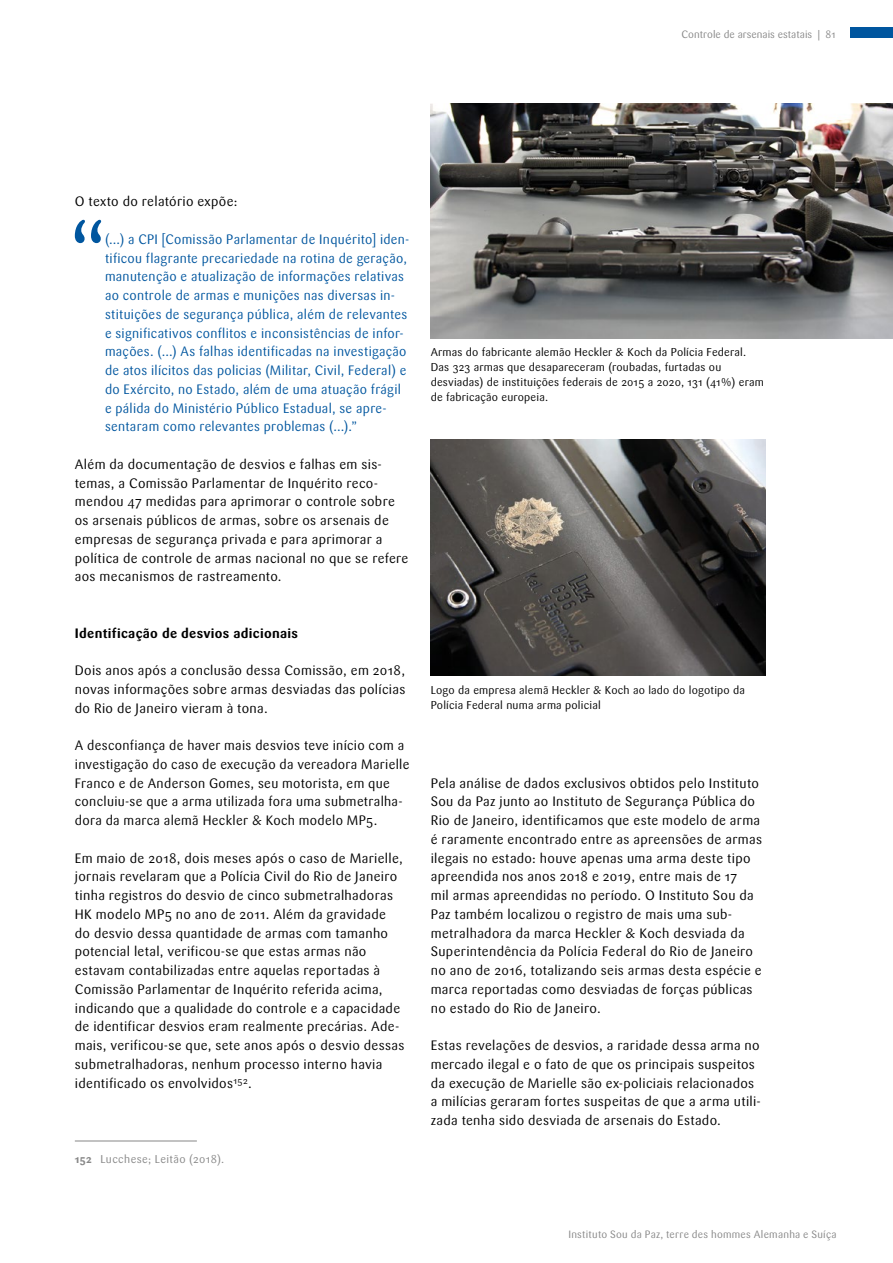
<style>
.page{position:relative;width:893px;height:1263px;background:#fff}
.page>*{position:absolute;margin:0;border:0;box-sizing:border-box;transform-origin:0 0}
._03_zitat{font:93.15px "Sari OT";color:#00569f}
._03_copytext{font:13.5px/18.8px "Sari OT";letter-spacing:.025em;color:#000}
._03_zitat-2{font:13.5px/18.8px "Sari OT";letter-spacing:.025em;color:#00569f}
._01_head_04{font:700 13.5px "Sari OT";letter-spacing:.025em;color:#000}
._03_BU{font:11.25px/15px "Sari OT";letter-spacing:.015em;color:#000}
.Fußnote_dreistellig{font:11.25px "Sari OT";letter-spacing:.035em;color:#878787}
.t1{font:10.5px "Sari OT";letter-spacing:.02em;color:#878787}
.t2{font:10.5px "Sari OT";color:#878787}
.s1{font-weight:700}
</style>
<div class="page">
<div style="left:850px;top:27px;width:43px;height:11px;background:#00569f"></div>
<hr style="left:75px;top:1140px;width:122px;height:1px;background:#878787">
<img style="left:431px;top:103px;width:462px;height:236px">
<img style="left:431px;top:440px;width:334px;height:235px">
<p class="t2" style="left:682px;top:27px;width:155px">Controle de arsenais estatais | 81</p>
<p class="_03_copytext" style="left:75px;top:192px;width:164px">O texto do relatório expõe:</p>
<p class="_03_zitat" style="left:68px;top:194px;width:41px">“</p>
<p class="_03_zitat-2" style="left:105px;top:230px;width:306px">(...) a CPI [Comissão Parlamentar de Inquérito] iden&shy;tificou flagrante precariedade na rotina de geração, manutenção e atualização de informações relativas ao controle de armas e munições nas diversas in&shy;stituições de segurança pú blica, além de relevantes e significativos conflitos e inconsistências de infor&shy;mações. (...) As falhas identificadas na investigação de atos ilícitos das policias (Militar, Civil, Federal) e do Exército, no Estado, além de uma atuação frágil e pálida do Ministério Público Estadual, se apre&shy;sentaram como relevantes problemas (...).”</p>
<p class="_03_copytext" style="left:75px;top:455px;width:335px">Além da documentação de desvios e falhas em sis&shy;temas, a Comissão Parlamentar de Inquérito reco&shy;mendou 47 medidas para aprimorar o controle sobre os arsenais públicos de armas, sobre os arsenais de empresas de segurança privada e para aprimorar a política de controle de armas nacional no que se refere aos mecanismos de rastreamento.</p>
<p class="_01_head_04" style="left:75px;top:624px;width:225px">Identificação de desvios adicionais</p>
<p class="_03_copytext" style="left:75px;top:661px;width:332px;text-align:justify">Dois anos após a conclusão dessa Comissão, em 2018, novas informações sobre armas desviadas das polícias do Rio de Janeiro vieram à tona.</p>
<p class="_03_copytext" style="left:75px;top:736px;width:336px">A desconfiança de haver mais desvios teve início com a investigação do caso de execução da vereadora Marielle Franco e de Anderson Gomes, seu motorista, em que concluiu-se que a arma utilizada fora uma submetralha&shy;dora da marca alemã Heckler &amp; Koch modelo MP5.</p>
<p class="_03_copytext" style="left:75px;top:848px;width:331px">Em maio de 2018, dois meses após o caso de Marielle, jornais revelaram que a Polícia Civil do Rio de Janeiro tinha registros do desvio de cinco submetralhadoras HK modelo MP5 no ano de 2011. Além da gravidade do desvio dessa quantidade de armas com tamanho potencial letal, verificou-se que estas armas não estavam contabilizadas entre aquelas reportadas à Comissão Parlamentar de Inquérito referida acima, indicando que a qualidade do controle e a capacidade de identificar desvios eram realmente precárias. Ade&shy;mais, verificou-se que, sete anos após o desvio dessas submetralhadoras, nenhum processo interno havia identificado os envolvidos<sup>152</sup>.</p>
<p class="Fußnote_dreistellig" style="left:75px;top:1151px;width:151px"><span class="s1">152</span> Lucchese; Leitão (2018).</p>
<p class="_03_BU" style="left:431px;top:345px;width:335px">Armas do fabricante alemão Heckler &amp; Koch da Polícia Federal.<br>Das 323 armas que desapareceram (roubadas, furtadas ou desviadas) de instituições federais de 2015 a 2020, 131 (41%) eram de fabricação europeia.</p>
<p class="_03_BU" style="left:431px;top:682px;width:316px">Logo da empresa alemã Heckler &amp; Koch ao lado do logotipo da<br>Polícia Federal numa arma policial</p>
<p class="_03_copytext" style="left:431px;top:773px;width:333px">Pela análise de dados exclusivos obtidos pelo Instituto Sou da Paz junto ao Instituto de Segurança Pública do Rio de Janeiro, identificamos que este modelo de arma é raramente encontrado entre as apreensões de armas ilegais no estado: houve apenas uma arma deste tipo apreendida nos anos 2018 e 2019, entre mais de 17<br>mil armas apreendidas no período. O Instituto Sou da Paz também localizou o registro de mais uma sub&shy;metralhadora da marca Heckler &amp; Koch desviada da Superintendência da Polícia Federal do Rio de Janeiro no ano de 2016, totalizando seis armas desta espécie e marca reportadas como desviadas de forças públicas no estado do Rio de Janeiro.</p>
<p class="_03_copytext" style="left:431px;top:1036px;width:332px">Estas revelações de desvios, a raridade dessa arma no mercado ilegal e o fato de que os principais suspeitos da execução de Marielle são ex-policiais relacionados a milícias geraram fortes suspeitas de que a arma utili&shy;zada tenha sido desviada de arsenais do Estado.</p>
<p class="t1" style="left:568px;top:1227px;width:270px">Instituto Sou da Paz, terre des hommes Alemanha e Suíça</p>
</div>
